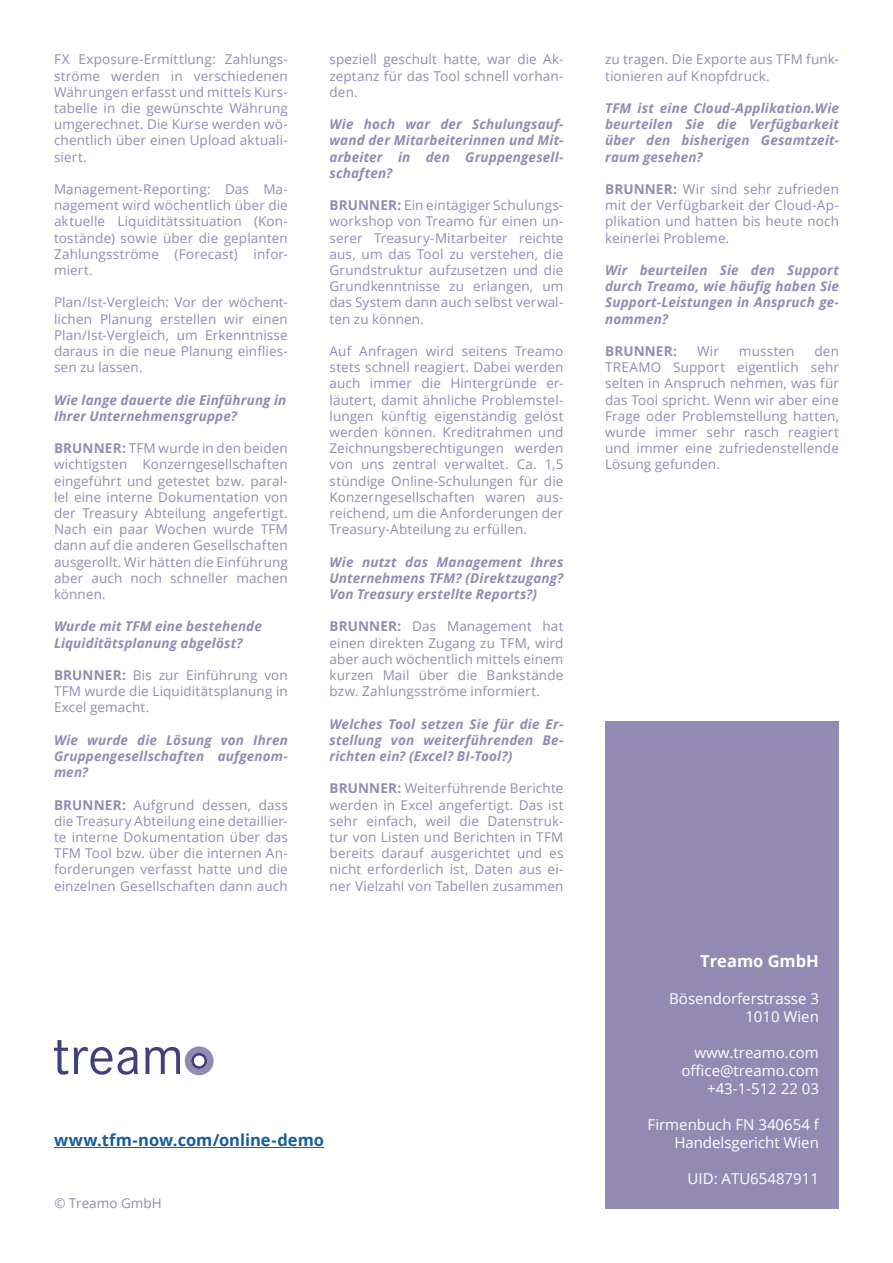
<style>
.page{position:relative;width:893px;height:1263px;background:#fff}
.page>*{position:absolute;margin:0;border:0;box-sizing:border-box;transform-origin:0 0}
.t1{font:700 16.5px "Open Sans";color:#175d9e}
.t2{font:700 16.5px "Open Sans";color:#fff}
.t3{font:15px "Open Sans";color:#fff}
.t4{font:13.5px/16.2px "Open Sans";letter-spacing:.01em;color:#938ab4;text-align:justify}
.t5{font:italic 700 13.5px/16.2px "Open Sans";letter-spacing:.01em;color:#938ab4;text-align:justify}
.t6{font:700 13.5px "Open Sans";letter-spacing:.01em;color:#938ab4}
.s1{font-weight:700}
.s2{font-style:italic}
</style>
<div class="page">
<div style="left:605px;top:722px;width:234px;height:487px;background:#938ab4"></div>
<hr style="left:54px;top:1147px;width:270px;height:1px;background:#175d9e">
<svg style="left:54px;top:1040px;width:14px;height:34px"></svg>
<svg style="left:74px;top:1047px;width:38px;height:28px"></svg>
<svg style="left:118px;top:1047px;width:20px;height:28px"></svg>
<svg style="left:145px;top:1046px;width:69px;height:29px"></svg>
<p class="t4" style="left:54px;top:51px;width:235px">FX Exposure-Ermittlung: Zahlungs&shy;ströme werden in verschiedenen Währungen erfasst und mittels Kurs&shy;tabelle in die gewünschte Währung umgerechnet. Die Kurse werden wö&shy;chentlich über einen Upload aktuali&shy;siert.</p>
<p class="t4" style="left:54px;top:181px;width:235px">Management-Reporting: Das Ma&shy;nagement wird wöchentlich über die aktuelle Liquiditätssituation (Kon&shy;tostände) sowie über die geplanten Zahlungsströme (Forecast) infor&shy;miert.</p>
<p class="t4" style="left:54px;top:294px;width:235px">Plan/Ist-Vergleich: Vor der wöchent&shy;lichen Planung erstellen wir einen Plan/Ist-Vergleich, um Erkenntnisse daraus in die neue Planung einflies&shy;sen zu lassen.</p>
<p class="t5" style="left:54px;top:391px;width:234px">Wie lange dauerte die Einführung in</p>
<p class="t5" style="left:54px;top:407px;width:184px">Ihrer Unternehmensgruppe?</p>
<p class="t4" style="left:54px;top:440px;width:235px"><span class="s1">BRUNNER:</span> TFM wurde in den beiden wichtigsten Konzerngesellschaften eingeführt und getestet bzw. paral&shy;lel eine interne Dokumentation von der Treasury Abteilung angefertigt.<br>Nach ein paar Wochen wurde TFM dann auf die anderen Gesellschaften ausgerollt. Wir hätten die Einführung aber auch noch schneller machen können.</p>
<p class="t5" style="left:54px;top:618px;width:209px">Wurde mit TFM eine bestehende</p>
<p class="t5" style="left:54px;top:634px;width:190px">Liquiditätsplanung abgelöst?</p>
<p class="t4" style="left:54px;top:667px;width:235px"><span class="s1">BRUNNER:</span> Bis zur Einführung von TFM wurde die Liquiditätsplanung in Excel gemacht.</p>
<p class="t5" style="left:54px;top:731px;width:235px">Wie wurde die Lösung von Ihren Gruppengesellschaften aufgenom&shy;men?</p>
<p class="t4" style="left:54px;top:796px;width:235px"><span class="s1">BRUNNER:</span> Aufgrund dessen, dass die Treasury Abteilung eine detaillier&shy;te interne Dokumentation über das TFM Tool bzw. über die internen An&shy;forderungen verfasst hatte und die einzelnen Gesellschaften dann auch</p>
<p class="t4" style="left:330px;top:51px;width:235px">speziell geschult hatte, war die Ak&shy;zeptanz für das Tool schnell vorhan&shy;den.</p>
<p class="t5" style="left:330px;top:116px;width:235px">Wie hoch war der Schulungsauf&shy;wand der Mitarbeiterinnen und Mit&shy;arbeiter in den Gruppengesell&shy;schaften?</p>
<p class="t4" style="left:330px;top:197px;width:235px"><span class="s1">BRUNNER:</span> Ein eintägiger Schulungs&shy;workshop von Treamo für einen un&shy;serer Treasury-Mitarbeiter reichte aus, um das Tool zu verstehen, die Grundstruktur aufzusetzen und die Grundkenntnisse zu erlangen, um das System dann auch selbst verwal&shy;ten zu können.</p>
<p class="t4" style="left:330px;top:343px;width:235px">Auf Anfragen wird seitens Treamo stets schnell reagiert. Dabei werden auch immer die Hintergründe er&shy;läutert, damit ähnliche Problemstel&shy;lungen künftig eigenständig gelöst werden können. Kreditrahmen und Zeichnungsberechtigungen werden von uns zentral verwaltet. Ca. 1,5 stündige Online-Schulungen für die Konzerngesellschaften waren aus&shy;reichend, um die Anforderungen der Treasury-Abteilung zu erfüllen.</p>
<p class="t5" style="left:330px;top:553px;width:235px">Wie nutzt das Management Ihres Unternehmens TFM? (Direktzugang?<br>Von Treasury erstellte Reports?)</p>
<p class="t4" style="left:330px;top:618px;width:235px"><span class="s1">BRUNNER:</span> Das Management hat einen direkten Zugang zu TFM, wird aber auch wöchentlich mittels einem kurzen Mail über die Bankstände bzw. Zahlungsströme informiert.</p>
<p class="t5" style="left:330px;top:715px;width:235px">Welches Tool setzen Sie für die Er&shy;stellung von weiterführenden Be&shy;richten ein? (Excel? BI-Tool?)</p>
<p class="t4" style="left:330px;top:780px;width:235px"><span class="s1">BRUNNER:</span> Weiterführende Berichte werden in Excel angefertigt. Das ist sehr einfach, weil die Datenstruk&shy;tur von Listen und Berichten in TFM bereits darauf ausgerichtet und es nicht erforderlich ist, Daten aus ei&shy;ner Vielzahl von Tabellen zusammen</p>
<p class="t1" style="left:54px;top:1128px;width:272px">www.tfm-now.com/online-demo</p>
<p class="t4" style="left:54px;top:1194px;width:109px"><span class="s2">©</span> Treamo GmbH</p>
<p class="t4" style="left:605px;top:51px;width:235px">zu tragen. Die Exporte aus TFM funk&shy;tionieren auf Knopfdruck.</p>
<p class="t5" style="left:605px;top:100px;width:235px">TFM ist eine Cloud-Applikation.Wie beurteilen Sie die Verfügbarkeit über den bisherigen Gesamtzeit&shy;raum gesehen?</p>
<p class="t4" style="left:605px;top:181px;width:235px"><span class="s1">BRUNNER:</span> Wir sind sehr zufrieden mit der Verfügbarkeit der Cloud-Ap&shy;plikation und hatten bis heute noch keinerlei Probleme.</p>
<p class="t5" style="left:605px;top:262px;width:235px">Wir beurteilen Sie den Support durch Treamo, wie häufig haben Sie Support-Leistungen in Anspruch ge&shy;nommen?</p>
<p class="t6" style="left:605px;top:341px;width:73px">BRUNNER:</p>
<p class="t4" style="left:697px;top:343px;width:23px">Wir</p>
<p class="t4" style="left:739px;top:343px;width:57px">mussten</p>
<p class="t4" style="left:605px;top:343px;width:235px;text-indent:209px">den TREAMO Support eigentlich sehr selten in Anspruch nehmen, was für das Tool spricht. Wenn wir aber eine Frage oder Problemstellung hatten, wurde immer sehr rasch reagiert und immer eine zufriedenstellende Lösung gefunden.</p>
<p class="t2" style="left:700px;top:949px;width:120px">Treamo GmbH</p>
<p class="t3" style="left:669px;top:989px;width:151px">Bösendorferstrasse 3</p>
<p class="t3" style="left:745px;top:1007px;width:75px">1010 Wien</p>
<p class="t3" style="left:695px;top:1043px;width:126px">www.treamo.com</p>
<p class="t3" style="left:681px;top:1061px;width:139px">office@treamo.com</p>
<p class="t3" style="left:707px;top:1079px;width:113px">+43-1-512 22 03</p>
<p class="t3" style="left:648px;top:1115px;width:173px">Firmenbuch FN 340654 f</p>
<p class="t3" style="left:674px;top:1133px;width:146px">Handelsgericht Wien</p>
<p class="t3" style="left:688px;top:1169px;width:133px">UID: ATU65487911</p>
</div>
